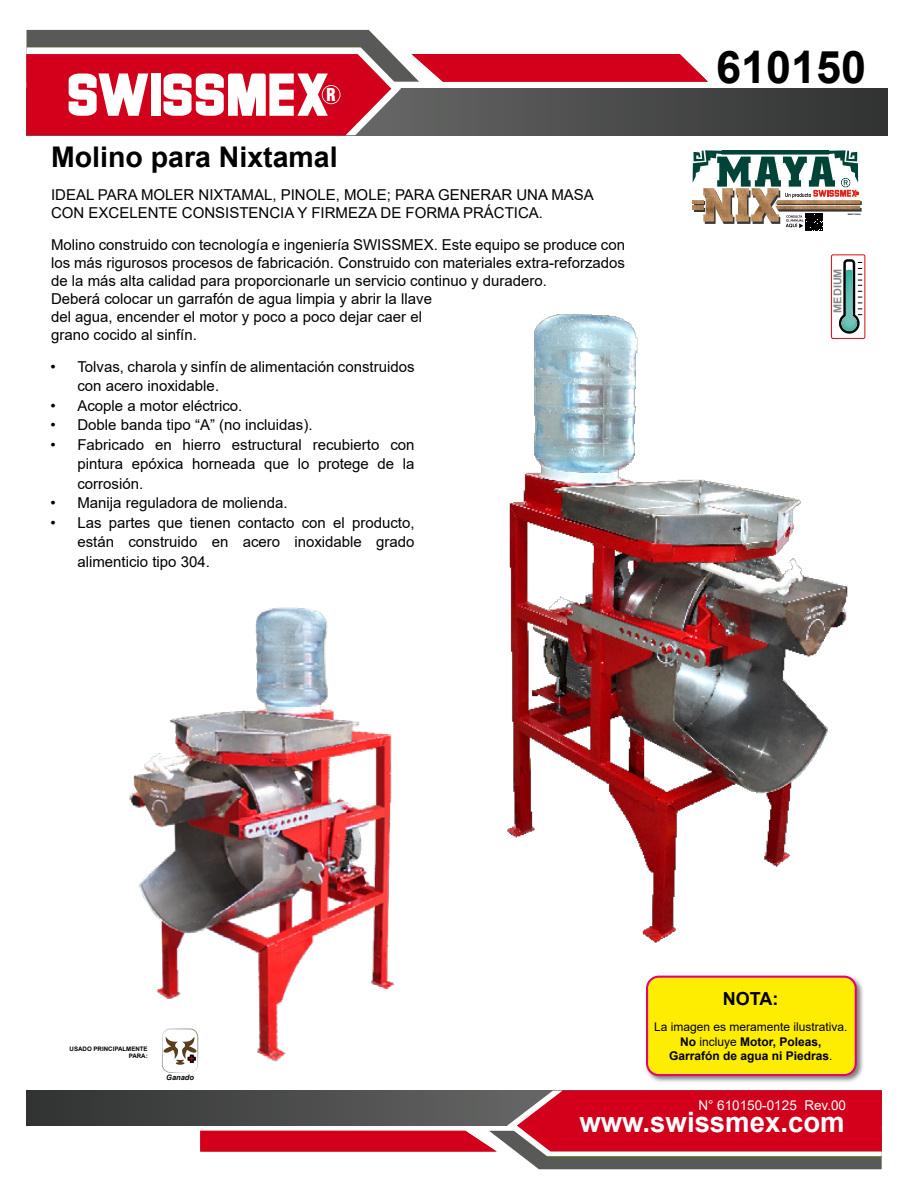
<style>
.page{position:relative;width:918px;height:1188px;background:#fff}
.page>*{position:absolute;margin:0;border:0;box-sizing:border-box;transform-origin:0 0}
.t1{font:700 45px "Arial";color:#000}
.t2{font:700 28.5px "Arial";color:#000}
.t3{font:700 28.2px "Arial";color:#fff}
.t4{font:700 18px "Arial";color:#000}
.t5{font:900 condensed 17.4px "Swiss 721 BT";color:#fff;scale:.95 1}
.t6{font:15px/18px "Arial";color:#000}
.t7{font:13.5px "Arial";color:#fff}
.t8{font:12px/14.4px "Arial";color:#000;text-align:center}
.t9{font:700 10.95px "Arial";color:#87888a}
.t10{font:italic 700 7.5px "Arial";color:#000}
.t11{font:700 6.15px/7.4px "Arial";color:#000;text-align:right}
.t12{font:700 1.95px "Arial";color:#000;scale:1.23 1}
.s1{font-weight:700}
</style>
<div class="page">
<svg style="left:163px;top:1068px;width:34px;height:5px"></svg>
<div style="left:27px;top:89px;width:860px;height:46px;background:#393a3b"></div>
<svg style="left:27px;top:30px;width:681px;height:105px"></svg>
<div style="left:27px;top:1091px;width:855px;height:35px;background:#393a3a"></div>
<svg style="left:200px;top:1091px;width:682px;height:78px"></svg>
<img style="left:507px;top:1091px;width:375px;height:66px">
<div style="left:644px;top:974px;width:220px;height:110px;background:#000;opacity:.5"></div>
<div style="left:647px;top:977px;width:209px;height:98px;background:#ffed00;border-radius:12px"></div>
<div style="left:646px;top:976px;width:211px;height:100px;border:2px solid #e2007a;border-radius:12px"></div>
<img style="left:507px;top:314px;width:341px;height:629px">
<img style="left:129px;top:607px;width:266px;height:461px">
<div style="left:828px;top:250px;width:40px;height:94px;background:#fff"></div>
<div style="left:831px;top:254px;width:34px;height:85px;border:1px solid #e31b20;border-radius:2px"></div>
<svg style="left:839px;top:259px;width:23px;height:75px"></svg>
<svg style="left:692px;top:150px;width:170px;height:81px"></svg>
<p class="t5" style="left:326px;top:84px;width:12px">R</p>
<h2 class="t2" style="left:51px;top:137px;width:288px">Molino para Nixtamal</h2>
<p class="t6" style="left:51px;top:185px;width:544px">IDEAL PARA MOLER NIXTAMAL, PINOLE, MOLE; PARA GENERAR UNA MASA<br>CON EXCELENTE CONSISTENCIA Y FIRMEZA DE FORMA PRÁCTICA.</p>
<p class="t6" style="left:51px;top:235px;width:576px">Molino construido con tecnología e ingeniería SWISSMEX. Este equipo se produce con los más rigurosos procesos de fabricación. Construido con materiales extra-reforzados de la más alta calidad para proporcionarle un servicio continuo y duradero.<br>Deberá colocar un garrafón de agua limpia y abrir la llave<br>del agua, encender el motor y poco a poco dejar caer el<br>grano cocido al sinfín.</p>
<p class="t6" style="left:77px;top:357px;width:339px;line-height:19.5px;text-indent:-27px">• Tolvas, charola y sinfín de alimentación construidos con acero inoxidable.</p>
<p class="t6" style="left:50px;top:397px;width:194px">• Acople a motor eléctrico.</p>
<p class="t6" style="left:50px;top:416px;width:264px">• Doble banda tipo “A” (no incluidas).</p>
<p class="t6" style="left:77px;top:435px;width:339px;line-height:19.5px;text-align:justify;text-indent:-27px">• Fabricado en hierro estructural recubierto con pintura epóxica horneada que lo protege de la corrosión.</p>
<p class="t6" style="left:50px;top:494px;width:239px">• Manija reguladora de molienda.</p>
<p class="t6" style="left:77px;top:513px;width:339px;line-height:19.5px;text-align:justify;text-indent:-27px">• Las partes que tienen contacto con el producto, están construido en acero inoxidable grado alimenticio tipo 304.</p>
<h1 class="t1" style="left:716px;top:36px;width:152px">610150</h1>
<p class="t12" style="left:848px;top:213px;width:12px">SWETI0504</p>
<p class="t9" style="left:830px;top:313px;width:46px;rotate:-90deg">MEDIUM</p>
<p class="t11" style="left:70px;top:1045px;width:80px">USADO PRINCIPALMENTE<br>PARA:</p>
<p class="t10" style="left:166px;top:1072px;width:29px">Ganado</p>
<p class="t4" style="left:723px;top:986px;width:57px">NOTA:</p>
<p class="t8" style="left:654px;top:1020px;width:195px">La imagen es meramente ilustrativa.<br><span class="s1">No</span> incluye <span class="s1">Motor, Poleas,<br>Garrafón de agua ni Piedras</span>.</p>
<p class="t7" style="left:698px;top:1096px;width:149px">N° 610150-0125 Rev.00</p>
<h3 class="t3" style="left:579px;top:1102px;width:267px">www.swissmex.com</h3>
</div>
